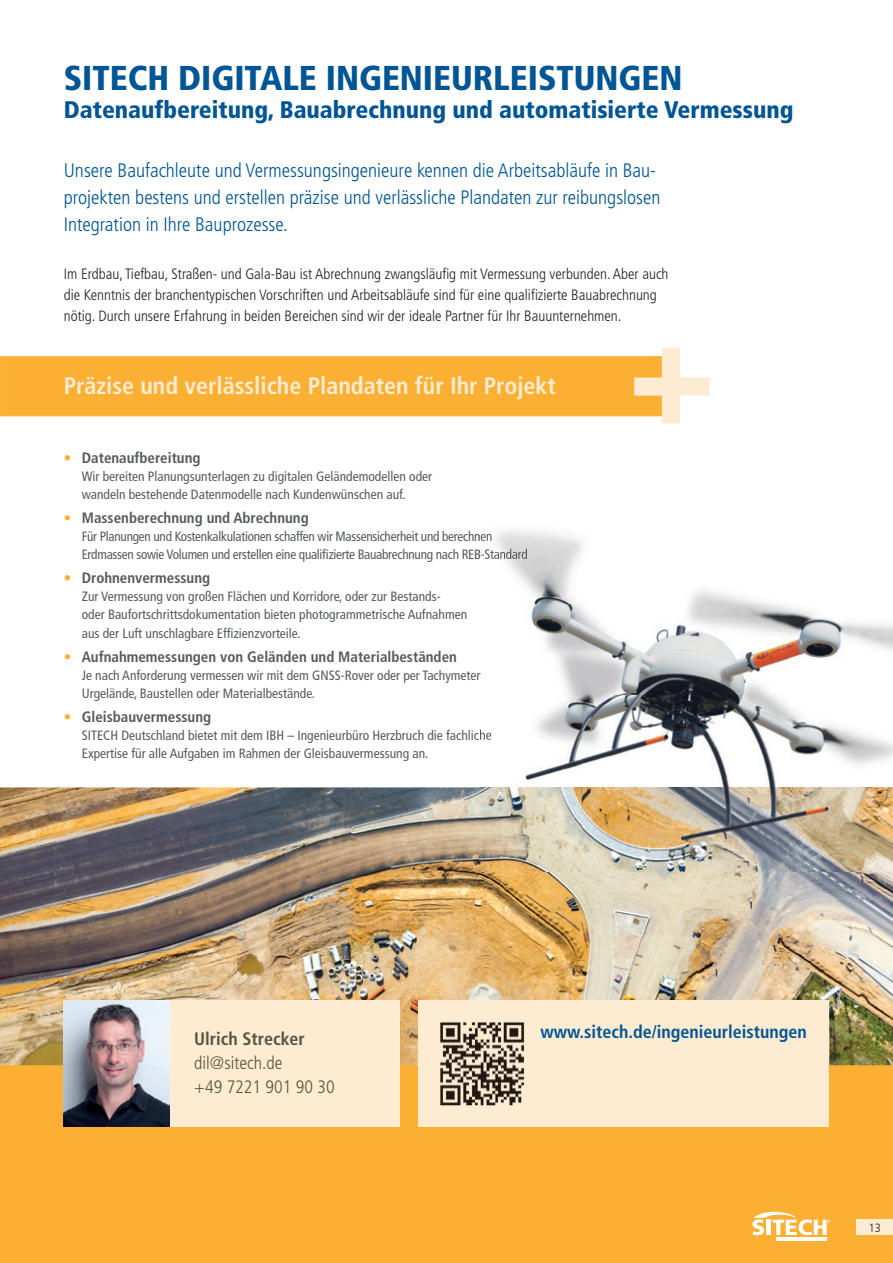
<style>
.page{position:relative;width:893px;height:1263px;background:#fff}
.page>*{position:absolute;margin:0;border:0;box-sizing:border-box;transform-origin:0 0}
.t1{font:900 condensed 34.5px "Frutiger LT Pro";color:#005595}
.t2{font:900 condensed 24px "Frutiger LT Pro";color:#005595}
.t3{font:700 condensed 24px "Frutiger LT Pro";color:#feecd2}
.t4{font:300 condensed 19.5px/27px "Frutiger LT Pro";color:#005595}
.t5{font:700 condensed 18px "Frutiger LT Pro";color:#005595}
.t6{font:300 condensed 18px/24px "Frutiger LT Pro";color:#57553f}
.t7{font:700 condensed 18px "Frutiger LT Pro";color:#57553f}
.t8{font:300 condensed 15px/21px "Frutiger LT Pro";color:#231f20}
.t9{font:700 condensed 15px "Frutiger LT Pro";color:#565a5c}
.t10{font:condensed 13.5px/18px "Frutiger LT Pro";color:#565a5c}
.t11{font:condensed 13.5px/18px "Frutiger LT Pro";letter-spacing:-.02em;color:#565a5c}
.t12{font:300 12px "Frutiger LT Pro";color:#231f20;scale:.9 1}
.s1{color:#fbb033}
</style>
<div class="page">
<div style="left:0;top:1064px;width:893px;height:199px;background:#fbb033"></div>
<hr style="left:776px;top:1237px;width:51px;height:3px;background:#fff">
<svg style="left:753px;top:1212px;width:77px;height:23px"></svg>
<div style="left:856px;top:1219px;width:37px;height:16px;background:#feecd2"></div>
<img style="left:0;top:787px;width:893px;height:278px">
<div style="left:0;top:356px;width:672px;height:60px;background:#fbb033;border:1px solid #fbb033"></div>
<svg style="left:634px;top:348px;width:75px;height:75px"></svg>
<div style="left:168px;top:1001px;width:232px;height:126px;background:#feecd2"></div>
<img style="left:64px;top:1001px;width:105px;height:126px">
<img style="left:479px;top:530px;width:414px;height:385px">
<img style="left:479px;top:530px;width:13px;height:14px">
<img style="left:479px;top:548px;width:42px;height:14px">
<svg style="left:522px;top:549px;width:5px;height:10px"></svg>
<svg style="left:479px;top:670px;width:2px;height:13px"></svg>
<img style="left:479px;top:729px;width:13px;height:14px">
<div style="left:419px;top:1001px;width:410px;height:126px;background:#feecd2"></div>
<img style="left:440px;top:1022px;width:85px;height:84px">
<h1 class="t1" style="left:64px;top:57px;width:620px">SITECH DIGITALE INGENIEURLEISTUNGEN</h1>
<h2 class="t2" style="left:64px;top:96px;width:731px">Datenaufbereitung, Bauabrechnung und automatisierte Vermessung</h2>
<h3 class="t4" style="left:64px;top:157px;width:598px">Unsere Baufachleute und Vermessungsingenieure kennen die Arbeitsabläufe in Bau&shy;projekten bestens und erstellen präzise und verlässliche Plandaten zur reibungslosen<br>Integration in Ihre Bauprozesse.</h3>
<p class="t8" style="left:64px;top:263px;width:606px">Im Erdbau, Tiefbau, Straßen- und Gala-Bau ist Abrechnung zwangsläufig mit Vermessung verbunden. Aber auch die Kenntnis der branchentypischen Vorschriften und Arbeitsabläufe sind für eine qualifizierte Bauabrechnung nötig. Durch unsere Erfahrung in beiden Bereichen sind wir der ideale Partner für Ihr Bauunternehmen.</p>
<h2 class="t3" style="left:64px;top:371px;width:494px">Präzise und verlässliche Plandaten für Ihr Projekt</h2>
<p class="t9" style="left:64px;top:449px;width:138px"><span class="s1">•</span> Datenaufbereitung</p>
<p class="t10" style="left:82px;top:467px;width:352px">Wir bereiten Planungsunterlagen zu digitalen Geländemodellen oder wandeln bestehende Datenmodelle nach Kundenwünschen auf.</p>
<p class="t9" style="left:64px;top:509px;width:247px"><span class="s1">•</span> Massenberechnung und Abrechnung</p>
<p class="t11" style="left:82px;top:527px;width:447px">Für Planungen und Kostenkalkulationen schaffen wir Massensicherheit und berechnen<br>Erdmassen sowie Volumen und erstellen eine qualifizierte Bauabrechnung nach REB-Standard</p>
<p class="t9" style="left:64px;top:568px;width:148px"><span class="s1">•</span> Drohnenvermessung</p>
<p class="t10" style="left:82px;top:587px;width:387px">Zur Vermessung von großen Flächen und Korridore, oder zur Bestands-<br>oder Baufortschrittsdokumentation bieten photogrammetrische Aufnahmen</p>
<p class="t10" style="left:82px;top:624px;width:220px">aus der Luft unschlagbare Effizienzvorteile.</p>
<p class="t9" style="left:64px;top:648px;width:395px"><span class="s1">•</span> Aufnahmemessungen von Geländen und Materialbeständen</p>
<p class="t10" style="left:82px;top:666px;width:400px">Je nach Anforderung vermessen wir mit dem GNSS-Rover oder per Tachymeter<br>Urgelände, Baustellen oder Materialbestände.</p>
<p class="t9" style="left:64px;top:707px;width:149px"><span class="s1">•</span> Gleisbauvermessung</p>
<p class="t10" style="left:82px;top:726px;width:411px">SITECH Deutschland bietet mit dem IBH – Ingenieurbüro Herzbruch die fachliche<br>Expertise für alle Aufgaben im Rahmen der Gleisbauvermessung an.</p>
<h3 class="t7" style="left:194px;top:1028px;width:112px">Ulrich Strecker</h3>
<h3 class="t6" style="left:194px;top:1051px;width:142px">dil@sitech.de<br>+49 7221 901 90 30</h3>
<h3 class="t5" style="left:541px;top:1021px;width:268px">www.sitech.de/ingenieurleistungen</h3>
<p class="t12" style="left:869px;top:1220px;width:15px">13</p>
</div>
